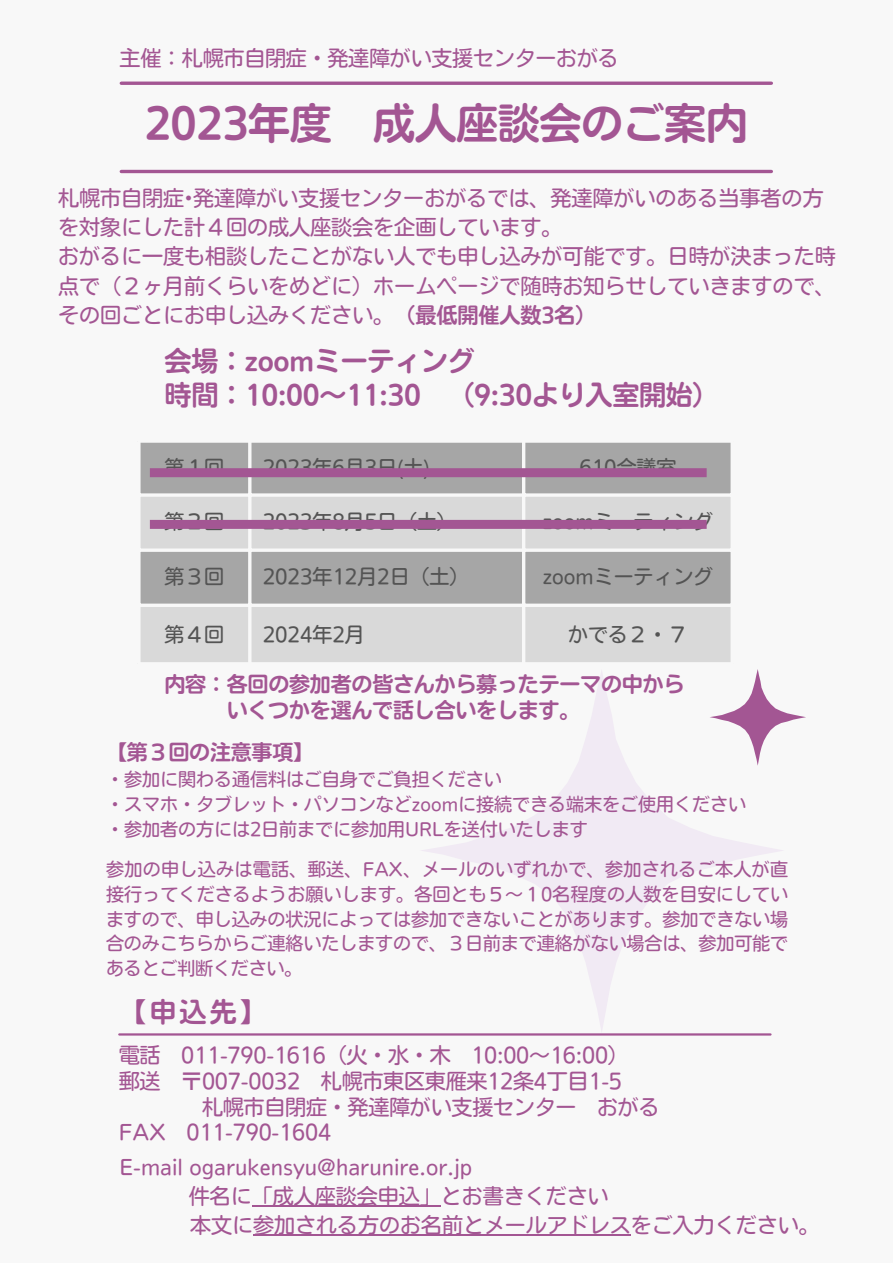
<style>
.page{position:relative;width:893px;height:1264px;background:#fff}
.page>*{position:absolute;margin:0;border:0;box-sizing:border-box;transform-origin:0 0}
.t1{font:42px "Nud Motoya Maru Std W5";letter-spacing:-.01em;color:#a35693}
.t2{font:27px "Nud Motoya Maru Std W5";letter-spacing:-.01em;color:#a35693}
.t3{font:21px/29.2px "Nud Motoya Maru Std W3";color:#a35693}
.t4{font:21px "Nud Motoya Maru Std W5";letter-spacing:-.01em;color:#a35693}
.t5{font:19.95px "Nud Motoya Maru Std W3";color:#545454}
.t6{font:18px/24.8px "Nud Motoya Maru Std W3";color:#a35693;text-align:justify}
.s1{font-family:"Nud Motoya Maru Std W5"}
</style>
<div class="page">
<div style="left:0;top:0;width:892px;height:1262px;background:#f8f8f8"></div>
<svg style="left:422px;top:671px;width:361px;height:360px"></svg>
<svg style="left:709px;top:669px;width:97px;height:96px"></svg>
<hr style="left:121px;top:82px;width:650px;height:3px;background:#a35693">
<hr style="left:121px;top:170px;width:650px;height:3px;background:#a35693">
<hr style="left:119px;top:1033px;width:651px;height:2px;background:#a35693">
<div style="left:140px;top:443px;width:590px;height:50px;background:#a6a6a6"></div>
<svg style="left:140px;top:497px;width:590px;height:165px;background:#c7c7c7"></svg>
<hr style="left:248px;top:443px;width:3px;height:219px;background:#f8f8f8">
<hr style="left:522px;top:443px;width:3px;height:219px;background:#f8f8f8">
<svg style="left:141px;top:442px;width:590px;height:1px"></svg>
<svg style="left:141px;top:493px;width:589px;height:1px"></svg>
<svg style="left:140px;top:548px;width:590px;height:4px"></svg>
<svg style="left:140px;top:603px;width:591px;height:4px"></svg>
<hr style="left:252px;top:1204px;width:188px;height:2px;background:#a35693">
<hr style="left:253px;top:1234px;width:377px;height:1px;background:#a35693">
<div style="left:150px;top:468px;width:556px;height:9px;background:#a35693"></div>
<div style="left:150px;top:520px;width:556px;height:9px;background:#a35693"></div>
<p class="t3" style="left:120px;top:43px;width:500px">主催：札幌市自閉症・発達障がい支援センターおがる</p>
<p class="t1" style="left:145px;top:102px;width:604px">2023年度 成人座談会のご案内</p>
<p class="t3" style="left:58px;top:183px;width:766px">札幌市自閉症•発達障がい支援センターおがるでは、発達障がいのある当事者の方を対象にした計４回の成人座談会を企画しています。</p>
<p class="t3" style="left:58px;top:242px;width:779px;text-align:justify">おがるに一度も相談したことがない人でも申し込みが可能です。日時が決まった時点で（２ヶ月前くらいをめどに）ホームページで随時お知らせしていきますので、その回ごとにお申し込みください。<span class="s1">（最低開催人数3名）</span></p>
<p class="t2" style="left:165px;top:347px;width:311px">会場：zoomミーティング</p>
<p class="t2" style="left:165px;top:381px;width:556px">時間：10:00〜11:30 （9:30より入室開始）</p>
<p class="t5" style="left:164px;top:458px;width:61px">第１回</p>
<p class="t5" style="left:263px;top:458px;width:169px">2023年6月 3日 (土)</p>
<p class="t5" style="left:579px;top:458px;width:99px">610会議室</p>
<p class="t5" style="left:164px;top:512px;width:61px">第２回</p>
<p class="t5" style="left:263px;top:512px;width:196px">2023年8月 5日（土）</p>
<p class="t5" style="left:542px;top:512px;width:172px">zoomミーティング</p>
<p class="t5" style="left:164px;top:567px;width:61px">第３回</p>
<p class="t5" style="left:263px;top:567px;width:208px">2023年12月 2日（土）</p>
<p class="t5" style="left:542px;top:567px;width:172px">zoomミーティング</p>
<p class="t5" style="left:164px;top:624px;width:61px">第４回</p>
<p class="t5" style="left:263px;top:624px;width:100px">2024年2月</p>
<p class="t5" style="left:568px;top:624px;width:121px">かでる２・７</p>
<p class="t4" style="left:164px;top:673px;width:521px">内容：各回の参加者の皆さんから募ったテーマの中から</p>
<p class="t4" style="left:227px;top:699px;width:355px">いくつかを選んで話し合いをします。</p>
<p class="t4" style="left:106px;top:742px;width:210px">【第３回の注意事項】</p>
<p class="t6" style="left:106px;top:767px;width:397px">・参加に関わる通信料はご自身でご負担ください</p>
<p class="t6" style="left:106px;top:791px;width:641px">・スマホ・タブレット・パソコンなどzoomに接続できる端末をご使用ください</p>
<p class="t6" style="left:106px;top:816px;width:483px">・参加者の方には2日前までに参加用URLを送付いたします</p>
<p class="t6" style="left:106px;top:856px;width:683px">参加の申し込みは電話、郵送、FAX、メールのいずれかで、参加されるご本人が直接行ってくださるようお願いします。各回とも５～１0名程度の人数を目安にしていますので、申し込みの状況によっては参加できないことがあります。参加できない場合のみこちらからご連絡いたしますので、３日前まで連絡がない場合は、参加可能であるとご判断ください。</p>
<p class="t2" style="left:119px;top:997px;width:149px">【申込先】</p>
<p class="t3" style="left:119px;top:1040px;width:511px">電話 011-790-1616（火・水・木 10:00〜16:00）</p>
<p class="t3" style="left:119px;top:1066px;width:504px">郵送 〒007-0032 札幌市東区東雁来12条4丁目 1-5</p>
<p class="t3" style="left:202px;top:1091px;width:459px">札幌市自閉症・発達障がい支援センター おがる</p>
<p class="t3" style="left:119px;top:1117px;width:214px">FAX 011-790-1604</p>
<p class="t3" style="left:120px;top:1151px;width:354px">E-mail ogarukensyu@harunire.or.jp</p>
<p class="t3" style="left:189px;top:1181px;width:421px">件名に「成人座談会申込」とお書きください</p>
<p class="t3" style="left:190px;top:1210px;width:631px">本文に参加される方のお名前とメールアドレスをご入力ください。</p>
</div>
